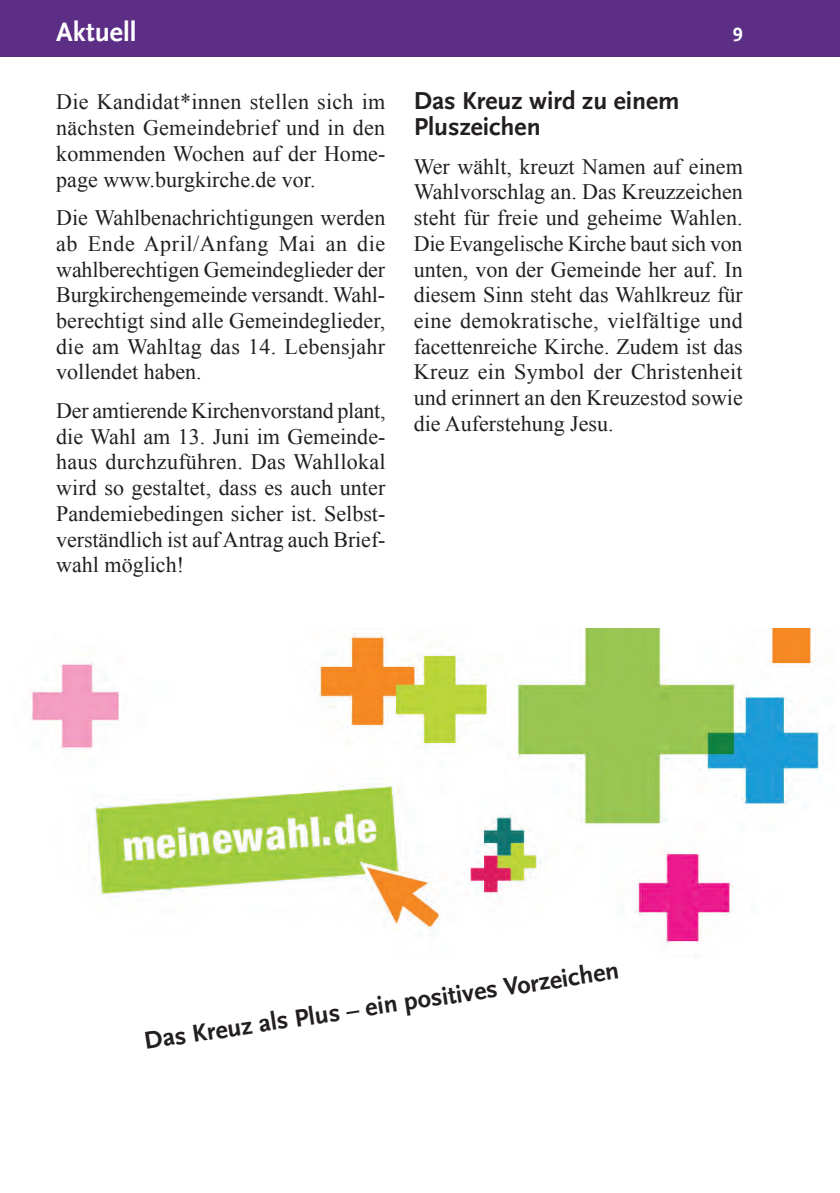
<style>
.page{position:relative;width:840px;height:1193px;background:#fff}
.page>*{position:absolute;margin:0;border:0;box-sizing:border-box;transform-origin:0 0}
.t1{font:700 28px "Scala Sans LF";color:#fff}
.t2{font:700 25.8px/25.6px "Scala Sans LF";color:#231f20}
.t3{font:22px/25.6px "Times New Roman";color:#231f20;text-align:justify}
.t4{font:700 20px "Scala Sans LF";color:#fff}
</style>
<div class="page">
<div style="left:0;top:0;width:839px;height:57px;background:#5d2e86"></div>
<img style="left:30px;top:628px;width:791px;height:316px">
<p class="t1" style="left:56px;top:17px;width:82px">Aktuell</p>
<p class="t4" style="left:732px;top:24px;width:11px">9</p>
<p class="t3" style="left:56px;top:89px;width:330px">Die Kandidat*innen stellen sich im nächsten Gemeindebrief und in den kommenden Wochen auf der Home&shy;page www.burgkirche.de vor.</p>
<p class="t3" style="left:56px;top:204px;width:330px">Die Wahlbenachrichtigungen werden ab Ende April/Anfang Mai an die wahlberechtigen Gemeindeglieder der Burgkirchengemeinde versandt. Wahl&shy;berechtigt sind alle Gemeindeglieder, die am Wahltag das 14. Lebensjahr vollendet haben.</p>
<p class="t3" style="left:56px;top:397px;width:331px">Der amtierende Kirchenvorstand plant, die Wahl am 13. Juni im Gemeinde&shy;haus durchzuführen. Das Wahllokal wird so gestaltet, dass es auch unter Pandemiebedingen sicher ist. Selbst&shy;verständlich ist auf Antrag auch Brief&shy;wahl möglich!</p>
<p class="t2" style="left:413px;top:89px;width:267px">Das Kreuz wird zu einem<br>Pluszeichen</p>
<p class="t3" style="left:413px;top:153px;width:330px">Wer wählt, kreuzt Namen auf einem Wahlvorschlag an. Das Kreuzzeichen steht für freie und geheime Wahlen.<br>Die Evangelische Kirche baut sich von unten, von der Gemeinde her auf. In diesem Sinn steht das Wahlkreuz für eine demokratische, vielfältige und facettenreiche Kirche. Zudem ist das Kreuz ein Symbol der Christenheit und erinnert an den Kreuzestod sowie die Auferstehung Jesu.</p>
<p class="t2" style="left:143px;top:1030px;width:481px;rotate:-9deg">Das Kreuz als Plus – ein positives Vorzeichen</p>
</div>
